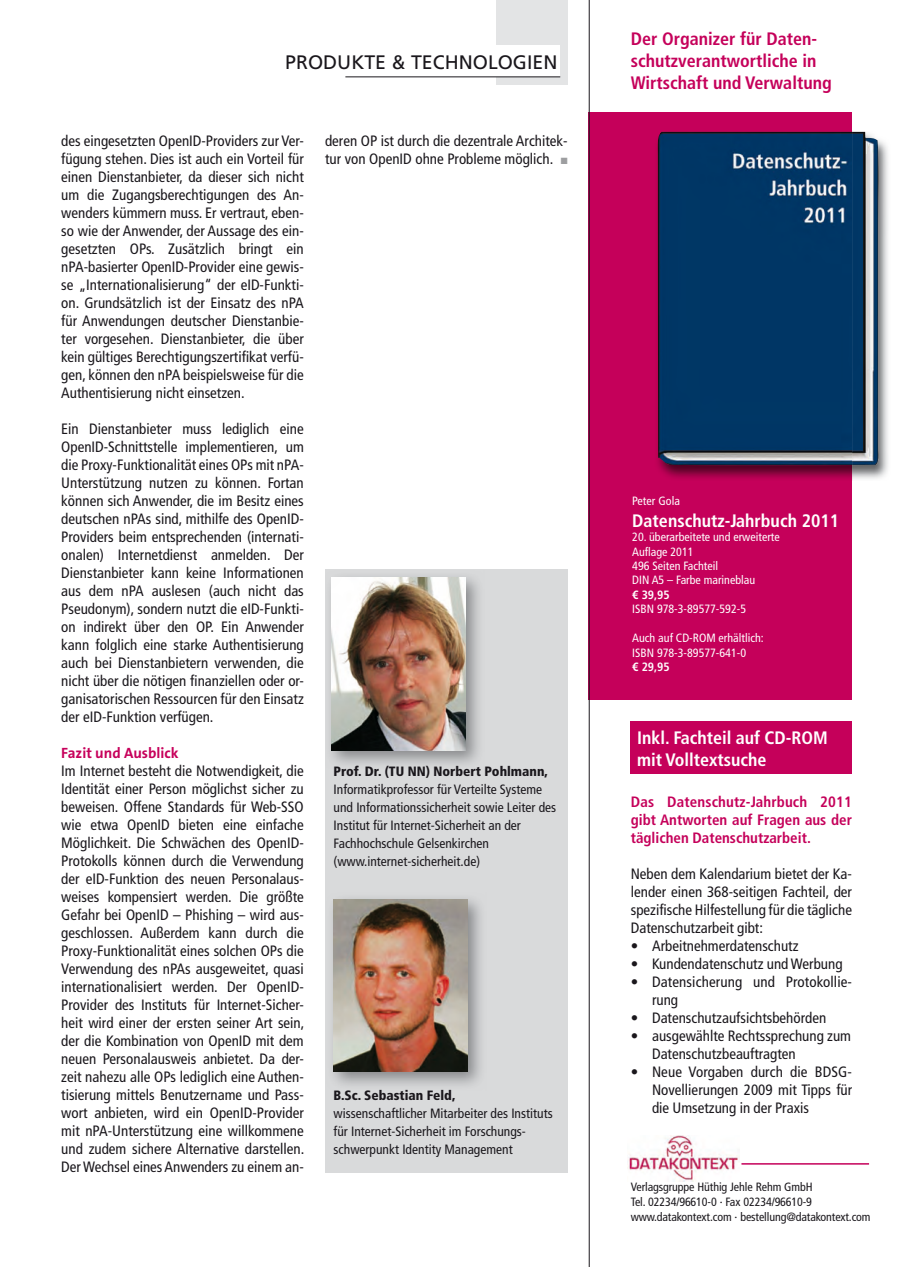
<style>
.page{position:relative;width:897px;height:1267px;background:#fff}
.page>*{position:absolute;margin:0;border:0;box-sizing:border-box;transform-origin:0 0}
.t1{font:19.5px "Frutiger LT Std";color:#1a171c}
.t2{font:700 condensed 18px/21.6px "Frutiger LT";color:#c5005a}
.t3{font:700 condensed 18px/21.6px "Frutiger LT";color:#fff}
.t4{font:condensed 15px/18px "Frutiger LT";color:#1a171c;text-align:justify}
.t5{font:700 condensed 15px/18px "Frutiger LT";color:#c5005a;text-align:justify}
.t6{font:condensed 13.5px/18px "Frutiger LT";color:#1a171c}
.t7{font:condensed 12px/14.4px "Frutiger LT";color:#fff}
.t8{font:condensed 12px/15.1px "Frutiger LT";letter-spacing:-.01em;color:#1a171c}
.s1{font-family:"The Sans Os F";font-weight:700;font-stretch:normal;color:#c7005b}
.s2{color:#9d9ea0}
.s3{font-family:"Frutiger";font-weight:900}
.s4{font-weight:700}
</style>
<div class="page">
<div style="left:495px;top:0;width:72px;height:85px;background:#e3e4e5"></div>
<div style="left:487px;top:45px;width:72px;height:32px;background:#fff"></div>
<hr style="left:345px;top:76px;width:215px;height:1px;background:#1a171c">
<hr style="left:741px;top:1162px;width:127px;height:2px;background:#c5005a">
<img style="left:627px;top:1135px;width:112px;height:46px">
<div style="left:589px;top:113px;width:262px;height:586px;background:#c5005a"></div>
<div style="left:630px;top:721px;width:221px;height:53px;background:#c5005a"></div>
<img style="left:658px;top:130px;width:230px;height:351px">
<img style="left:657px;top:132px;width:221px;height:333px">
<div style="left:325px;top:569px;width:242px;height:603px;background:#d9dadb"></div>
<img style="left:332px;top:898px;width:149px;height:188px">
<img style="left:333px;top:899px;width:134px;height:172px">
<img style="left:330px;top:576px;width:149px;height:188px">
<img style="left:331px;top:577px;width:134px;height:173px">
<hr style="left:588px;top:0;width:1px;height:1266px;background:#1a171c">
<p class="t1" style="left:285px;top:50px;width:273px">PRODUKTE &amp; TECHNOLOGIEN</p>
<p class="t4" style="left:61px;top:132px;width:244px">des eingesetzten OpenID-Providers zur Ver&shy;fügung stehen. Dies ist auch ein Vorteil für einen Dienstanbieter, da dieser sich nicht um die Zugangsberechtigungen des An&shy;wenders kümmern muss. Er vertraut, eben&shy;so wie der Anwender, der Aussage des ein&shy;gesetzten OPs. Zusätzlich bringt ein nPA-basierter OpenID-Provider eine gewis&shy;se „Internationalisierung“ der eID-Funkti&shy;on. Grundsätzlich ist der Einsatz des nPA für Anwendungen deutscher Dienstanbie&shy;ter vorgesehen. Dienstanbieter, die über kein gültiges Berechtigungszertifikat verfü&shy;gen, können den nPA beispielsweise für die Authentisierung nicht einsetzen.</p>
<p class="t4" style="left:61px;top:420px;width:244px">Ein Dienstanbieter muss lediglich eine OpenID-Schnittstelle implementieren, um die Proxy-Funktionalität eines OPs mit nPA-Unterstützung nutzen zu können. Fortan können sich Anwender, die im Besitz eines deutschen nPAs sind, mithilfe des OpenID-Providers beim entsprechenden (internati&shy;onalen) Internetdienst anmelden. Der Dienstanbieter kann keine Informationen aus dem nPA auslesen (auch nicht das Pseudonym), sondern nutzt die eID-Funkti&shy;on indirekt über den OP. Ein Anwender kann folglich eine starke Authentisierung auch bei Dienstanbietern verwenden, die nicht über die nötigen finanziellen oder or&shy;ganisatorischen Ressourcen für den Einsatz der eID-Funktion verfügen.</p>
<p class="t4" style="left:61px;top:744px;width:244px;text-align:left"><span class="s1">Fazit und Ausblick<br></span>Im Internet besteht die Notwendigkeit, die Identität einer Person möglichst sicher zu beweisen. Offene Standards für Web-SSO wie etwa OpenID bieten eine einfache Möglichkeit. Die Schwächen des OpenID-Protokolls können durch die Verwendung der eID-Funktion des neuen Personalaus&shy;weises kompensiert werden. Die größte Gefahr bei OpenID – Phishing – wird aus&shy;geschlossen. Außerdem kann durch die Proxy-Funktionalität eines solchen OPs die Verwendung des nPAs ausgeweitet, quasi internationalisiert werden. Der OpenID-Provider des Instituts für Internet-Sicher&shy;heit wird einer der ersten seiner Art sein, der die Kombination von OpenID mit dem neuen Personalausweis anbietet. Da der&shy;zeit nahezu alle OPs lediglich eine Authen&shy;tisierung mittels Benutzername und Pass&shy;wort anbieten, wird ein OpenID-Provider mit nPA-Unterstützung eine willkommene und zudem sichere Alternative darstellen.<br>Der Wechsel eines Anwenders zu einem an-</p>
<p class="t4" style="left:325px;top:132px;width:244px">deren OP ist durch die dezentrale Architek&shy;tur von OpenID ohne Probleme möglich. <span class="s2">■</span></p>
<p class="t6" style="left:333px;top:762px;width:224px"><span class="s3">Prof. Dr. (TU NN) Norbert Pohlmann, </span>Informatikprofessor für Verteilte Systeme und Informationssicherheit sowie Leiter des Institut für Internet-Sicherheit an der Fachhochschule Gelsenkirchen (www.internet-sicherheit.de)</p>
<p class="t6" style="left:333px;top:1086px;width:220px"><span class="s3">B.Sc. Sebastian Feld,<br></span>wissenschaftlicher Mitarbeiter des Instituts für Internet-Sicherheit im Forschungs&shy;schwerpunkt Identity Management</p>
<p class="t2" style="left:630px;top:28px;width:202px">Der Organizer für Daten&shy;schutzverantwortliche in<br>Wirtschaft und Verwaltung</p>
<p class="t7" style="left:632px;top:494px;width:49px">Peter Gola</p>
<p class="t3" style="left:632px;top:510px;width:208px">Datenschutz-Jahrbuch 2011</p>
<p class="t7" style="left:632px;top:530px;width:149px">20. überarbeitete und erweiterte<br>Auflage 2011<br>496 Seiten Fachteil<br>DIN A5 – Farbe marineblau<br><span class="s4">€ 39,95<br></span>ISBN 978-3-89577-592-5</p>
<p class="t7" style="left:632px;top:630px;width:133px">Auch auf CD-ROM erhältlich:<br>ISBN 978-3-89577-641-0<br><span class="s4">€ 29,95</span></p>
<p class="t3" style="left:637px;top:727px;width:192px">Inkl. Fachteil auf CD-ROM mit Volltextsuche</p>
<p class="t5" style="left:630px;top:793px;width:223px">Das Datenschutz-Jahrbuch 2011 gibt Antworten auf Fragen aus der täglichen Datenschutzarbeit.</p>
<p class="t4" style="left:630px;top:865px;width:223px">Neben dem Kalendarium bietet der Ka&shy;lender einen 368-seitigen Fachteil, der spezifische Hilfestellung für die tägliche Datenschutzarbeit gibt:</p>
<p class="t4" style="left:630px;top:937px;width:169px">• Arbeitnehmerdatenschutz</p>
<p class="t4" style="left:630px;top:955px;width:213px">• Kundendatenschutz und Werbung</p>
<p class="t4" style="left:652px;top:973px;width:201px;text-indent:-21px">• Datensicherung und Protokollie&shy;rung</p>
<p class="t4" style="left:630px;top:1009px;width:197px">• Datenschutzaufsichtsbehörden</p>
<p class="t4" style="left:652px;top:1027px;width:200px;text-indent:-21px">• ausgewählte Rechtssprechung zum<br>Datenschutzbeauftragten</p>
<p class="t4" style="left:652px;top:1063px;width:202px;text-indent:-21px">• Neue Vorgaben durch die BDSG-Novellierungen 2009 mit Tipps für die Umsetzung in der Praxis</p>
<p class="t8" style="left:630px;top:1179px;width:241px">Verlagsgruppe Hüthig Jehle Rehm GmbH<br>Tel. 02234/96610-0 · Fax 02234/96610-9 www.datakontext.com · bestellung@datakontext.com</p>
</div>
